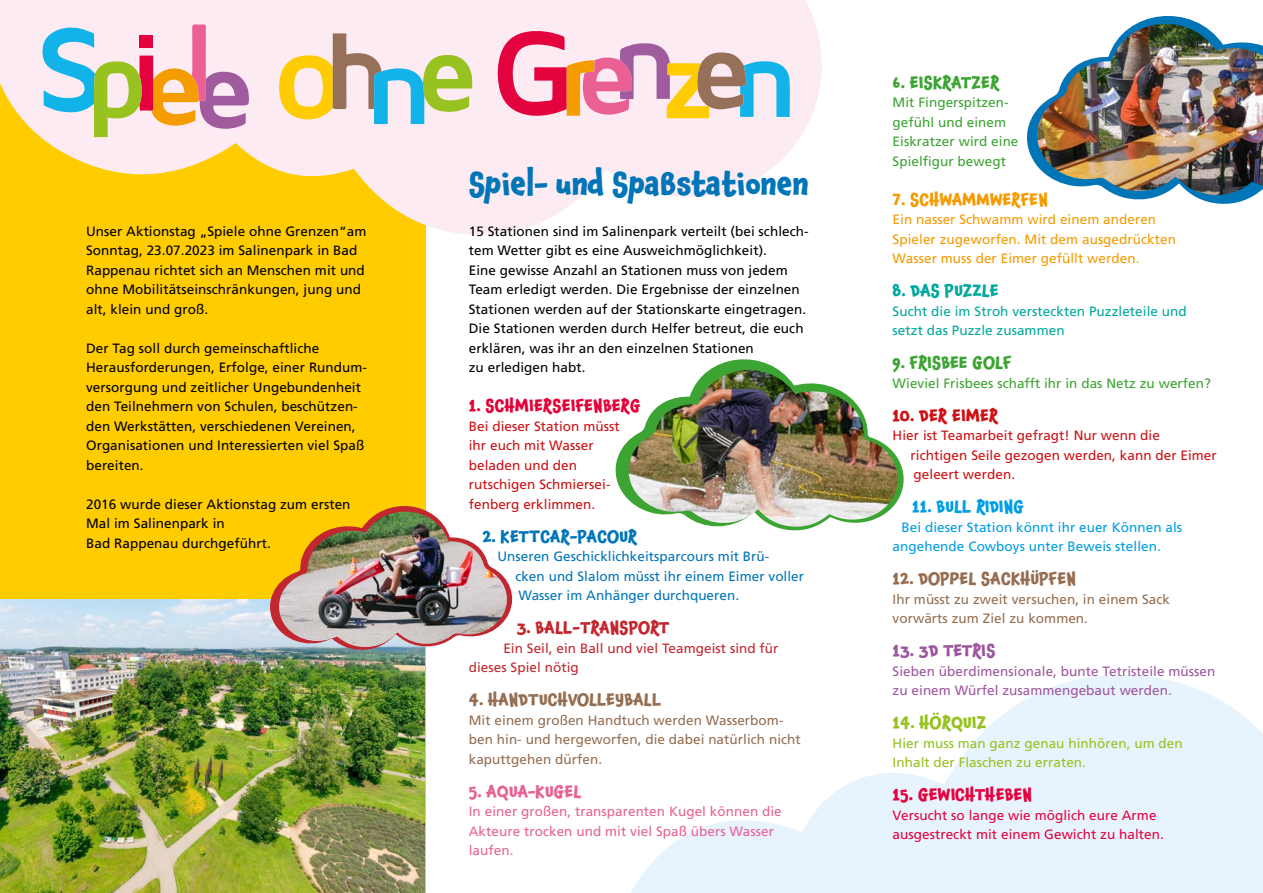
<style>
.page{position:relative;width:1263px;height:893px;background:#fff}
.page>*{position:absolute;margin:0;border:0;box-sizing:border-box;transform-origin:0 0}
._3-Headline-Innen{font:700 30px "Chaloops";letter-spacing:.005em;color:#0075b8}
.Spiele{font:700 16.5px "Chaloops";letter-spacing:.02em;color:#956e51}
.Spiele-2{font:700 16.5px "Chaloops";letter-spacing:.02em;color:#3ca432}
.Spiele-3{font:700 16.5px "Chaloops";letter-spacing:.02em;color:#e40138}
.Spiele-4{font:700 16.5px "Chaloops";letter-spacing:.02em;color:#0075b8}
.Spiele-5{font:700 16.5px "Chaloops";letter-spacing:.01em;color:#c2262e}
.Spiele-6{font:700 16.5px "Chaloops";letter-spacing:.02em;color:#f59b00}
.Spiele-7{font:700 16.5px "Chaloops";letter-spacing:.02em;color:#e4023e}
.Spiele-8{font:700 16.5px "Chaloops";letter-spacing:.005em;color:#009ee3}
.Spiele-9{font:700 16.5px "Chaloops";letter-spacing:.02em;color:#e76294}
.Spiele-10{font:700 16.5px "Chaloops";letter-spacing:.01em;color:#02a99e}
.Spiele-11{font:700 16.5px "Chaloops";color:#cd1013}
.Spiele-12{font:700 16.5px "Chaloops";letter-spacing:.01em;color:#9d579e}
.Spiele-13{font:700 16.5px "Chaloops";letter-spacing:.02em;color:#95c21e}
._4-Fließtext-9pt{font:13.5px/19.5px "Frutiger LT Com";letter-spacing:.005em;color:#000}
._4-Fließtext-9pt-2{font:13.5px/19.5px "Frutiger LT Com";letter-spacing:.005em;color:#cd1013}
._4-Fließtext-9pt-3{font:13.5px/19.5px "Frutiger LT Com";letter-spacing:.005em;color:#956e51}
._4-Fließtext-9pt-4{font:13.5px/19.5px "Frutiger LT Com";letter-spacing:.005em;color:#3ca432}
.Spiele-14{font:13.5px/19.5px "Frutiger LT Com";letter-spacing:.005em;color:#0075b8}
._4-Fließtext-9pt-5{font:13.5px/19.5px "Frutiger LT Com";letter-spacing:.005em;color:#f59b00}
._4-Fließtext-9pt-6{font:13.5px/19.5px "Frutiger LT Com";letter-spacing:.005em;color:#e76294}
._4-Fließtext-9pt-7{font:13.5px/19.5px "Frutiger LT Com";letter-spacing:.005em;color:#9d579e}
.Spiele-15{font:13.5px/19.5px "Frutiger LT Com";letter-spacing:.005em;color:#009ee3}
._4-Fließtext-9pt-8{font:13.5px/19.5px "Frutiger LT Com";letter-spacing:.005em;color:#e4023e}
._4-Fließtext-9pt-9{font:13.5px/19.5px "Frutiger LT Com";letter-spacing:.005em;color:#02a99e}
._4-Fließtext-9pt-10{font:13.5px/19.5px "Frutiger LT Com";letter-spacing:.005em;color:#95c21e}
._4-Fließtext-9pt-11{font:13.5px/19.5px "Frutiger LT Com";letter-spacing:.005em;color:#c2262e}
</style>
<div class="page">
<div style="left:0;top:0;width:425px;height:893px;background:#fc0"></div>
<svg style="left:615px;top:359px;width:289px;height:172px"></svg>
<svg style="left:1027px;top:16px;width:226px;height:188px"></svg>
<svg style="left:0;top:0;width:822px;height:235px;fill:#fcebf2"></svg>
<svg style="left:631px;top:675px;width:632px;height:218px;fill:#e8f4fd"></svg>
<img style="left:1033px;top:24px;width:230px;height:172px">
<img style="left:628px;top:370px;width:272px;height:157px">
<img style="left:0;top:600px;width:425px;height:293px">
<svg style="left:279px;top:33px;width:193px;height:91px;background:#d2d2b2"></svg>
<svg style="left:497px;top:30px;width:293px;height:88px;background:#deafb3"></svg>
<svg style="left:42px;top:24px;width:207px;height:113px;background:#d2c4be"></svg>
<div style="left:140px;top:36px;width:13px;height:12px;background:#e4023e"></div>
<svg style="left:264px;top:494px;width:249px;height:156px"></svg>
<img style="left:274px;top:512px;width:236px;height:136px">
<p class="_4-Fließtext-9pt" style="left:86px;top:221px;width:282px">Unser Aktionstag „Spiele ohne Grenzen“am Sonntag, 23.07.2023 im Salinenpark in Bad Rappenau richtet sich an Menschen mit und ohne Mobilitätseinschränkungen, jung und alt, klein und groß.</p>
<p class="_4-Fließtext-9pt" style="left:86px;top:338px;width:282px">Der Tag soll durch gemeinschaftliche Herausforderungen, Erfolge, einer Rundum&shy;versorgung und zeitlicher Ungebundenheit den Teilnehmern von Schulen, beschützen&shy;den Werkstätten, verschiedenen Vereinen, Organisationen und Interessierten viel Spaß bereiten.</p>
<p class="_4-Fließtext-9pt" style="left:86px;top:494px;width:266px">2016 wurde dieser Aktionstag zum ersten<br>Mal im Salinenpark in<br>Bad Rappenau durchgeführt.</p>
<p class="_3-Headline-Innen" style="left:469px;top:159px;width:341px">Spiel- und Spaßstationen</p>
<p class="_4-Fließtext-9pt" style="left:469px;top:221px;width:341px">15 Stationen sind im Salinenpark verteilt (bei schlech&shy;tem Wetter gibt es eine Ausweichmöglichkeit).<br>Eine gewisse Anzahl an Stationen muss von jedem Team erledigt werden. Die Ergebnisse der einzelnen Stationen werden auf der Stationskarte eingetragen.<br>Die Stationen werden durch Helfer betreut, die euch erklären, was ihr an den einzelnen Stationen<br>zu erledigen habt.</p>
<p class="Spiele-3" style="left:469px;top:392px;width:173px">1. SCHMIERSEIFENBERG</p>
<p class="_4-Fließtext-9pt-2" style="left:469px;top:416px;width:152px">Bei dieser Station müsst ihr euch mit Wasser beladen und den rutschigen Schmiersei&shy;fenberg erklimmen.</p>
<p class="Spiele-4" style="left:482px;top:522px;width:156px">2. KETTCAR-PACOUR</p>
<p class="Spiele-14" style="left:515px;top:546px;width:290px;text-indent:-18px">Unseren Geschicklichkeitsparcours mit Brü-<br>cken und Slalom müsst ihr einem Eimer voller<br>Wasser im Anhänger durchqueren.</p>
<p class="Spiele-5" style="left:517px;top:614px;width:154px">3. BALL-TRANSPORT</p>
<p class="_4-Fließtext-9pt-11" style="left:469px;top:638px;width:311px;text-indent:34px">Ein Seil, ein Ball und viel Teamgeist sind für dieses Spiel nötig</p>
<p class="Spiele" style="left:469px;top:686px;width:194px">4. HANDTUCHVOLLEYBALL</p>
<p class="_4-Fließtext-9pt-3" style="left:469px;top:710px;width:333px">Mit einem großen Handtuch werden Wasserbom&shy;ben hin- und hergeworfen, die dabei natürlich nicht kaputtgehen dürfen.</p>
<p class="Spiele-9" style="left:469px;top:777px;width:114px">5. AQUA-KUGEL</p>
<p class="_4-Fließtext-9pt-6" style="left:469px;top:801px;width:314px">In einer großen, transparenten Kugel können die<br>Akteure trocken und mit viel Spaß übers Wasser laufen.</p>
<p class="Spiele-2" style="left:893px;top:68px;width:108px">6. EISKRATZER</p>
<p class="_4-Fließtext-9pt-4" style="left:893px;top:93px;width:127px">Mit Fingerspitzen&shy;gefühl und einem<br>Eiskratzer wird eine<br>Spielfigur bewegt</p>
<p class="Spiele-6" style="left:893px;top:185px;width:157px">7. SCHWAMMWERFEN</p>
<p class="_4-Fließtext-9pt-5" style="left:893px;top:210px;width:285px">Ein nasser Schwamm wird einem anderen<br>Spieler zugeworfen. Mit dem ausgedrückten<br>Wasser muss der Eimer gefüllt werden.</p>
<p class="Spiele-10" style="left:893px;top:277px;width:107px">8. DAS PUZZLE</p>
<p class="_4-Fließtext-9pt-9" style="left:893px;top:301px;width:296px">Sucht die im Stroh versteckten Puzzleteile und setzt das Puzzle zusammen</p>
<p class="Spiele-2" style="left:893px;top:349px;width:120px">9. FRISBEE GOLF</p>
<p class="_4-Fließtext-9pt-4" style="left:893px;top:373px;width:320px">Wieviel Frisbees schafft ihr in das Netz zu werfen?</p>
<p class="Spiele-11" style="left:893px;top:401px;width:107px">10. DER EIMER</p>
<p class="_4-Fließtext-9pt-2" style="left:911px;top:426px;width:308px;text-indent:-18px">Hier ist Teamarbeit gefragt! Nur wenn die richtigen Seile gezogen werden, kann der Eimer geleert werden.</p>
<p class="Spiele-8" style="left:912px;top:493px;width:113px">11. BULL RIDING</p>
<p class="Spiele-15" style="left:893px;top:517px;width:291px;text-indent:9px">Bei dieser Station könnt ihr euer Können als angehende Cowboys unter Beweis stellen.</p>
<p class="Spiele" style="left:893px;top:565px;width:185px">12. DOPPEL SACKHÜPFEN</p>
<p class="_4-Fließtext-9pt-3" style="left:893px;top:589px;width:279px">Ihr müsst zu zweit versuchen, in einem Sack vorwärts zum Ziel zu kommen.</p>
<p class="Spiele-12" style="left:893px;top:637px;width:104px">13. 3D TETRIS</p>
<p class="_4-Fließtext-9pt-7" style="left:893px;top:661px;width:324px">Sieben überdimensionale, bunte Tetristeile müssen zu einem Würfel zusammengebaut werden.</p>
<p class="Spiele-13" style="left:893px;top:709px;width:95px">14. HÖRQUIZ</p>
<p class="_4-Fließtext-9pt-10" style="left:893px;top:733px;width:292px">Hier muss man ganz genau hinhören, um den<br>Inhalt der Flaschen zu erraten.</p>
<p class="Spiele-7" style="left:893px;top:781px;width:141px">15. GEWICHTHEBEN</p>
<p class="_4-Fließtext-9pt-8" style="left:893px;top:805px;width:273px">Versucht so lange wie möglich eure Arme ausgestreckt mit einem Gewicht zu halten.</p>
</div>
